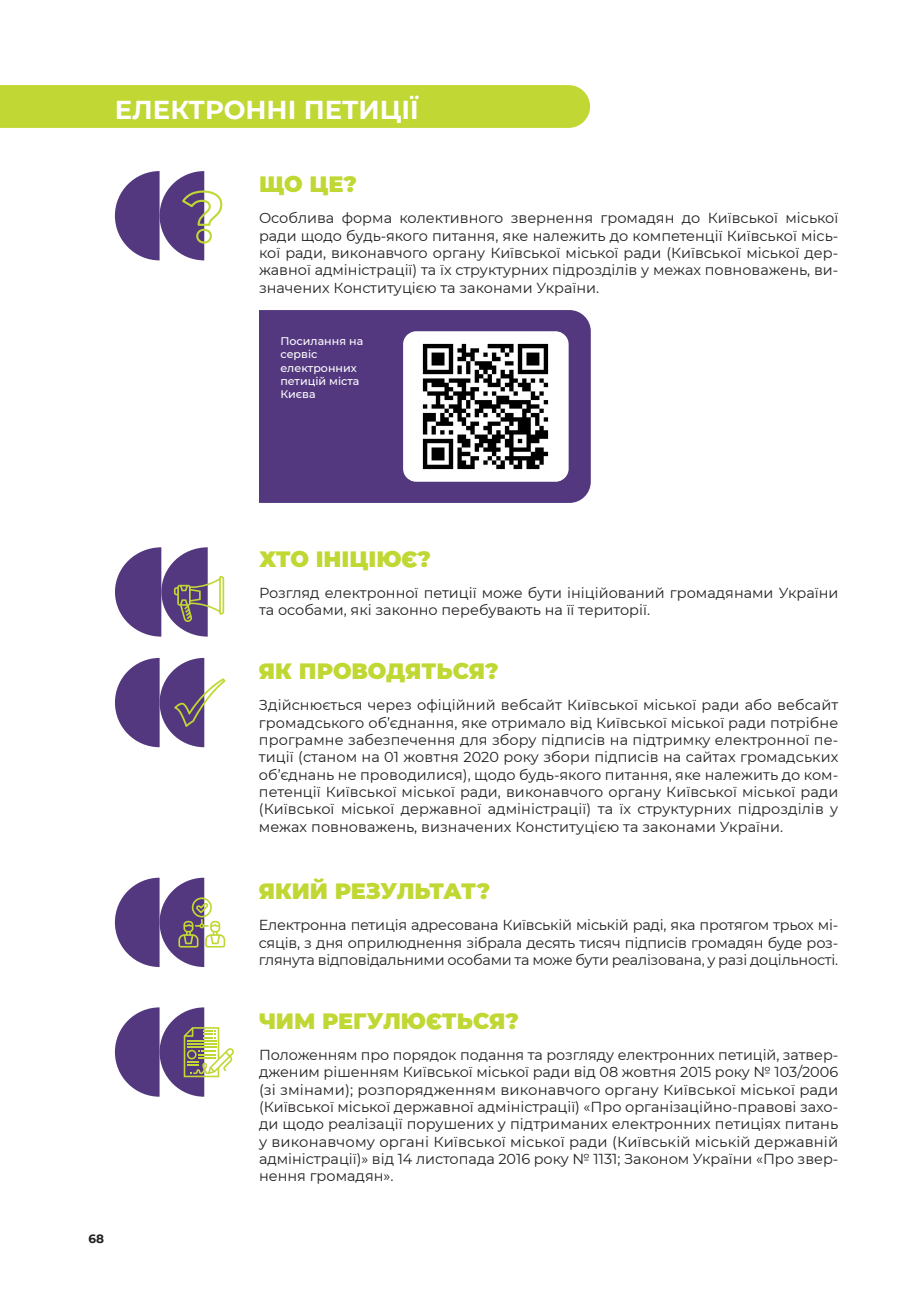
<style>
.page{position:relative;width:915px;height:1306px;background:#fff}
.page>*{position:absolute;margin:0;border:0;box-sizing:border-box;transform-origin:0 0}
.колонтекст{font:700 25.8px "Montserrat";color:#fff}
.подзаг_вопросы{font:900 22.2px "Montserrat";color:#c1d733}
.основной_текст{font:14.4px/17.4px "Montserrat";color:#231f20;text-align:justify}
.t1{font:700 12px "Montserrat";color:#231f20}
.текст_QR{font:500 11.1px/13.4px "Montserrat";color:#fff}
</style>
<div class="page">
<div style="left:0;top:85px;width:590px;height:43px;background:#c1d733"></div>
<svg style="left:115px;top:171px;width:107px;height:89px"></svg>
<div style="left:259px;top:310px;width:331px;height:193px;background:#533880"></div>
<div style="left:403px;top:331px;width:165px;height:150px;background:#fff;border-radius:13px"></div>
<img style="left:410px;top:331px;width:150px;height:150px">
<svg style="left:115px;top:547px;width:109px;height:89px"></svg>
<svg style="left:115px;top:658px;width:110px;height:89px"></svg>
<svg style="left:115px;top:877px;width:110px;height:90px"></svg>
<svg style="left:115px;top:1007px;width:119px;height:89px"></svg>
<p class="колонтекст" style="left:115px;top:91px;width:305px">ЕЛЕКТРОННІ ПЕТИЦІЇ</p>
<p class="подзаг_вопросы" style="left:259px;top:168px;width:99px">ЩО ЦЕ?</p>
<p class="основной_текст" style="left:259px;top:209px;width:580px">Особлива форма колективного звернення громадян до Київської міської ради щодо будь-якого питання, яке належить до компетенції Київської місь&shy;кої ради, виконавчого органу Київської міської ради (Київської міської дер&shy;жавної адміністрації) та їх структурних підрозділів у межах повноважень, ви&shy;значених Конституцією та законами України.</p>
<p class="текст_QR" style="left:280px;top:334px;width:84px">Посилання на сервіс</p>
<p class="текст_QR" style="left:280px;top:361px;width:80px">електронних петицій міста<br>Києва</p>
<p class="t1" style="left:89px;top:1230px;width:17px">68</p>
<p class="подзаг_вопросы" style="left:259px;top:542px;width:173px">ХТО ІНІЦІЮЄ?</p>
<p class="основной_текст" style="left:259px;top:583px;width:580px">Розгляд електронної петиції може бути ініційований громадянами України та особами, які законно перебувають на її території.</p>
<p class="подзаг_вопросы" style="left:259px;top:654px;width:241px">ЯК ПРОВОДЯТЬСЯ?</p>
<p class="основной_текст" style="left:259px;top:696px;width:580px">Здійснюється через офіційний вебсайт Київської міської ради або вебсайт громадського об’єднання, яке отримало від Київської міської ради потрібне програмне забезпечення для збору підписів на підтримку електронної пе&shy;тиції (станом на 01 жовтня 2020 року збори підписів на сайтах громадських об’єднань не проводилися), щодо будь-якого питання, яке належить до ком&shy;петенції Київської міської ради, виконавчого органу Київської міської ради (Київської міської державної адміністрації) та їх структурних підрозділів у межах повноважень, визначених Конституцією та законами України.</p>
<p class="подзаг_вопросы" style="left:259px;top:874px;width:233px">ЯКИЙ РЕЗУЛЬТАТ?</p>
<p class="основной_текст" style="left:259px;top:915px;width:580px">Електронна петиція адресована Київській міській раді, яка протягом трьох мі&shy;сяців, з дня оприлюднення зібрала десять тисяч підписів громадян буде роз&shy;глянута відповідальними особами та може бути реалізована, у разі доцільності.</p>
<p class="подзаг_вопросы" style="left:259px;top:1004px;width:261px">ЧИМ РЕГУЛЮЄТЬСЯ?</p>
<p class="основной_текст" style="left:259px;top:1045px;width:580px">Положенням про порядок подання та розгляду електронних петицій, затвер&shy;дженим рішенням Київської міської ради від 08 жовтня 2015 року № 103/2006 (зі змінами); розпорядженням виконавчого органу Київської міської ради (Київської міської державної адміністрації) «Про організаційно-правові захо&shy;ди щодо реалізації порушених у підтриманих електронних петиціях питань у виконавчому органі Київської міської ради (Київській міській державній адміністрації)» від 14 листопада 2016 року № 1131; Законом України «Про звер&shy;нення громадян».</p>
</div>
